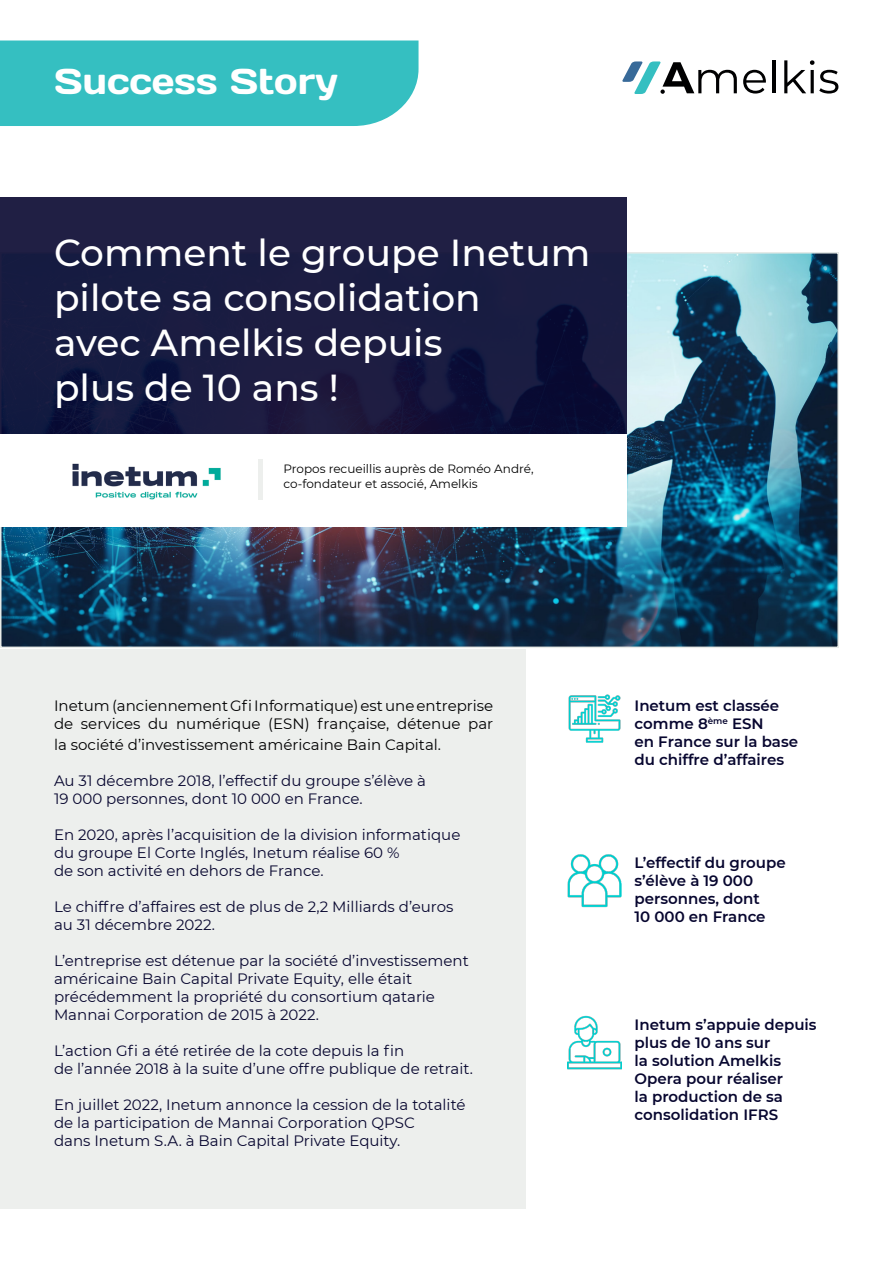
<style>
.page{position:relative;width:893px;height:1263px;background:#fff}
.page>*{position:absolute;margin:0;border:0;box-sizing:border-box;transform-origin:0 0}
.t1{font:500 37.5px/45px "Montserrat";color:#fff}
.t2{font:36px "Days One";color:#fff}
.t3{font:15px/18px "Montserrat";color:#07062f}
.t4{font:600 15px/18px "Montserrat";color:#07062f}
.t5{font:15px/18px "Montserrat";color:#000001}
.t6{font:12px "Montserrat";color:#000001}
</style>
<div class="page">
<div style="left:0;top:41px;width:418px;height:85px;background:#35bfc1"></div>
<svg style="left:743px;top:70px;width:23px;height:24px"></svg>
<hr style="left:772px;top:60px;width:3px;height:33px;background:#000001">
<svg style="left:784px;top:60px;width:54px;height:34px"></svg>
<svg style="left:622px;top:61px;width:115px;height:33px"></svg>
<img style="left:3px;top:255px;width:833px;height:390px">
<div style="left:1px;top:197px;width:626px;height:239px;background:linear-gradient(to bottom,#202145,#12143b)"></div>
<div style="left:1px;top:434px;width:626px;height:92px;background:#fff"></div>
<div style="left:1px;top:649px;width:525px;height:559px;background:#edefed"></div>
<img style="left:72px;top:463px;width:149px;height:37px">
<img style="left:567px;top:854px;width:54px;height:53px">
<img style="left:567px;top:1015px;width:54px;height:54px">
<img style="left:568px;top:694px;width:53px;height:49px">
<div style="left:258px;top:459px;width:5px;height:41px;background:#edefed"></div>
<p class="t2" style="left:55px;top:58px;width:285px">Success Story</p>
<p class="t1" style="left:54px;top:228px;width:538px">Comment le groupe Inetum pilote sa consolidation</p>
<p class="t1" style="left:54px;top:318px;width:390px">avec Amelkis depuis</p>
<p class="t1" style="left:54px;top:363px;width:286px">plus de 10 ans !</p>
<p class="t6" style="left:284px;top:461px;width:252px">Propos recueillis auprès de Roméo André,</p>
<p class="t6" style="left:284px;top:475px;width:196px">co-fondateur et associé, Amelkis</p>
<p class="t5" style="left:54px;top:696px;width:441px">Inetum (anciennement Gfi Informatique) est une entreprise de services du numérique (ESN) française, détenue par</p>
<p class="t5" style="left:54px;top:735px;width:389px">la société d’investissement américaine Bain Capital.</p>
<p class="t3" style="left:54px;top:771px;width:373px">Au 31 décembre 2018, l’effectif du groupe s’élève à</p>
<p class="t3" style="left:54px;top:789px;width:310px">19 000 personnes, dont 10 000 en France.</p>
<p class="t3" style="left:54px;top:825px;width:408px">En 2020, après l’acquisition de la division informatique</p>
<p class="t3" style="left:54px;top:843px;width:347px">du groupe El Corte Inglés, Inetum réalise 60 %</p>
<p class="t3" style="left:54px;top:861px;width:271px">de son activité en dehors de France.</p>
<p class="t3" style="left:54px;top:897px;width:401px">Le chiffre d’affaires est de plus de 2,2 Milliards d’euros</p>
<p class="t3" style="left:54px;top:915px;width:162px">au 31 décembre 2022.</p>
<p class="t3" style="left:54px;top:951px;width:416px">L’entreprise est détenue par la société d’investissement américaine Bain Capital Private Equity, elle était précédemment la propriété du consortium qatarie Mannai Corporation de 2015 à 2022.</p>
<p class="t3" style="left:54px;top:1041px;width:352px">L’action Gfi a été retirée de la cote depuis la fin</p>
<p class="t3" style="left:54px;top:1059px;width:420px">de l’année 2018 à la suite d’une offre publique de retrait.</p>
<p class="t3" style="left:54px;top:1095px;width:413px">En juillet 2022, Inetum annonce la cession de la totalité</p>
<p class="t3" style="left:54px;top:1113px;width:362px">de la participation de Mannai Corporation QPSC</p>
<p class="t3" style="left:54px;top:1131px;width:348px">dans Inetum S.A. à Bain Capital Private Equity.</p>
<p class="t4" style="left:634px;top:695px;width:146px">Inetum est classée comme 8<sup>ème</sup> ESN</p>
<p class="t4" style="left:634px;top:731px;width:165px">en France sur la base</p>
<p class="t4" style="left:634px;top:749px;width:151px">du chiffre d’affaires</p>
<p class="t4" style="left:634px;top:853px;width:153px">L’effectif du groupe s’élève à 19 000 personnes, dont</p>
<p class="t4" style="left:634px;top:907px;width:133px">10 000 en France</p>
<p class="t4" style="left:634px;top:1015px;width:184px">Inetum s’appuie depuis plus de 10 ans sur<br>la solution Amelkis<br>Opera pour réaliser<br>la production de sa consolidation IFRS</p>
</div>
